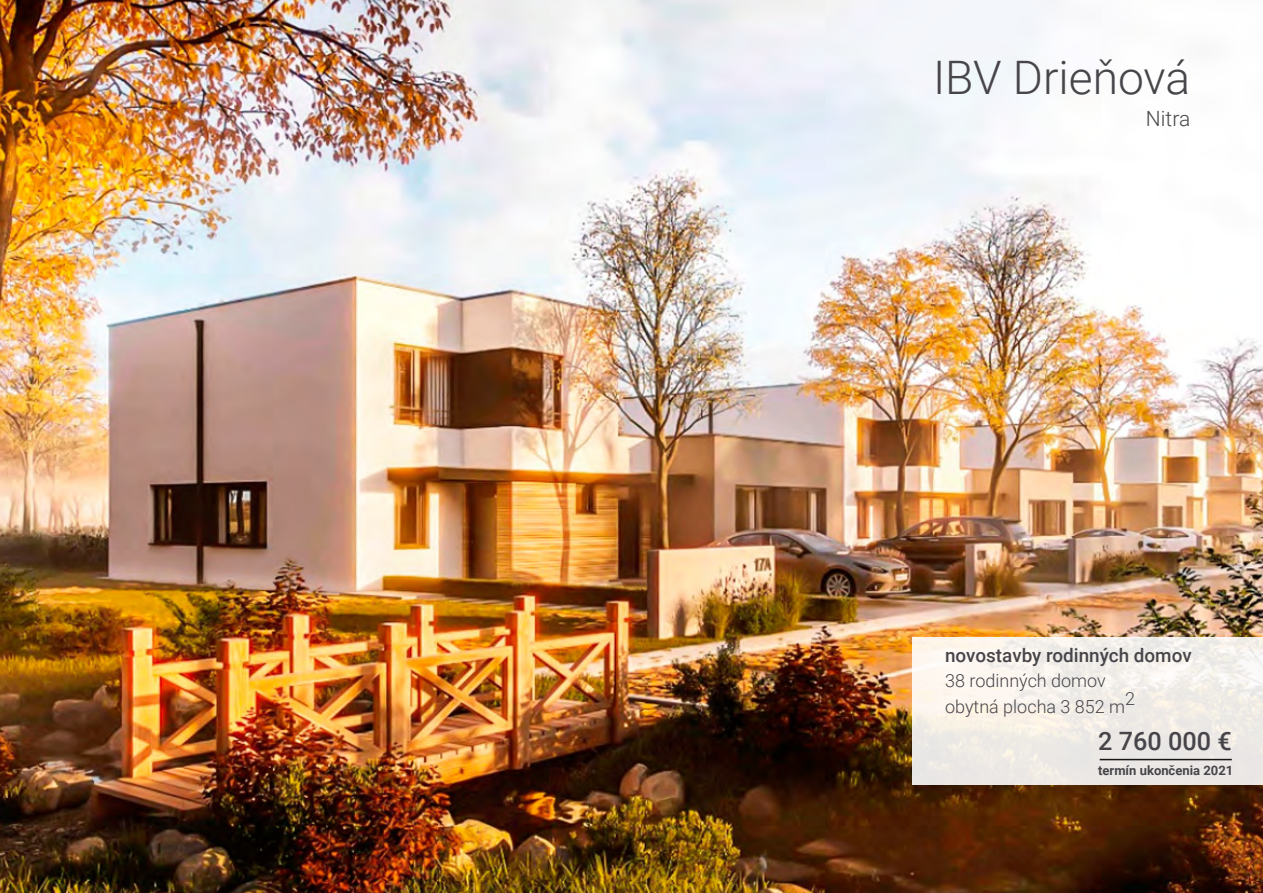
<style>
.page{position:relative;width:1263px;height:893px;background:#fff}
.page>*{position:absolute;margin:0;border:0;box-sizing:border-box;transform-origin:0 0}
.t1{font:300 46.2px "Roboto";color:#474549}
.t2{font:500 25.2px "Roboto";color:#474549}
.t3{font:300 21px "Roboto";color:#474549}
.t4{font:500 18.9px "Roboto";color:#474549}
.t5{font:300 18px/25.5px "Roboto";color:#474549}
.t6{font:700 13.05px "Roboto";color:#474549}
</style>
<div class="page">
<img style="left:0;top:0;width:1263px;height:893px">
<div style="left:912px;top:637px;width:351px;height:147px;background:linear-gradient(to bottom,#f9f5ee,#ebe7e3)"></div>
<hr style="left:1100px;top:759px;width:132px;height:1px;background:#171717">
<h1 class="t1" style="left:933px;top:45px;width:259px">IBV Drieňová</h1>
<p class="t3" style="left:1146px;top:103px;width:46px">Nitra</p>
<p class="t4" style="left:945px;top:642px;width:248px">novostavby rodinných domov</p>
<p class="t5" style="left:945px;top:667px;width:192px">38 rodinných domov obytná plocha 3 852 m2</p>
<h2 class="t2" style="left:1098px;top:723px;width:135px">2 760 000 €</h2>
<p class="t6" style="left:1098px;top:761px;width:137px">termín ukončenia 2021</p>
</div>
